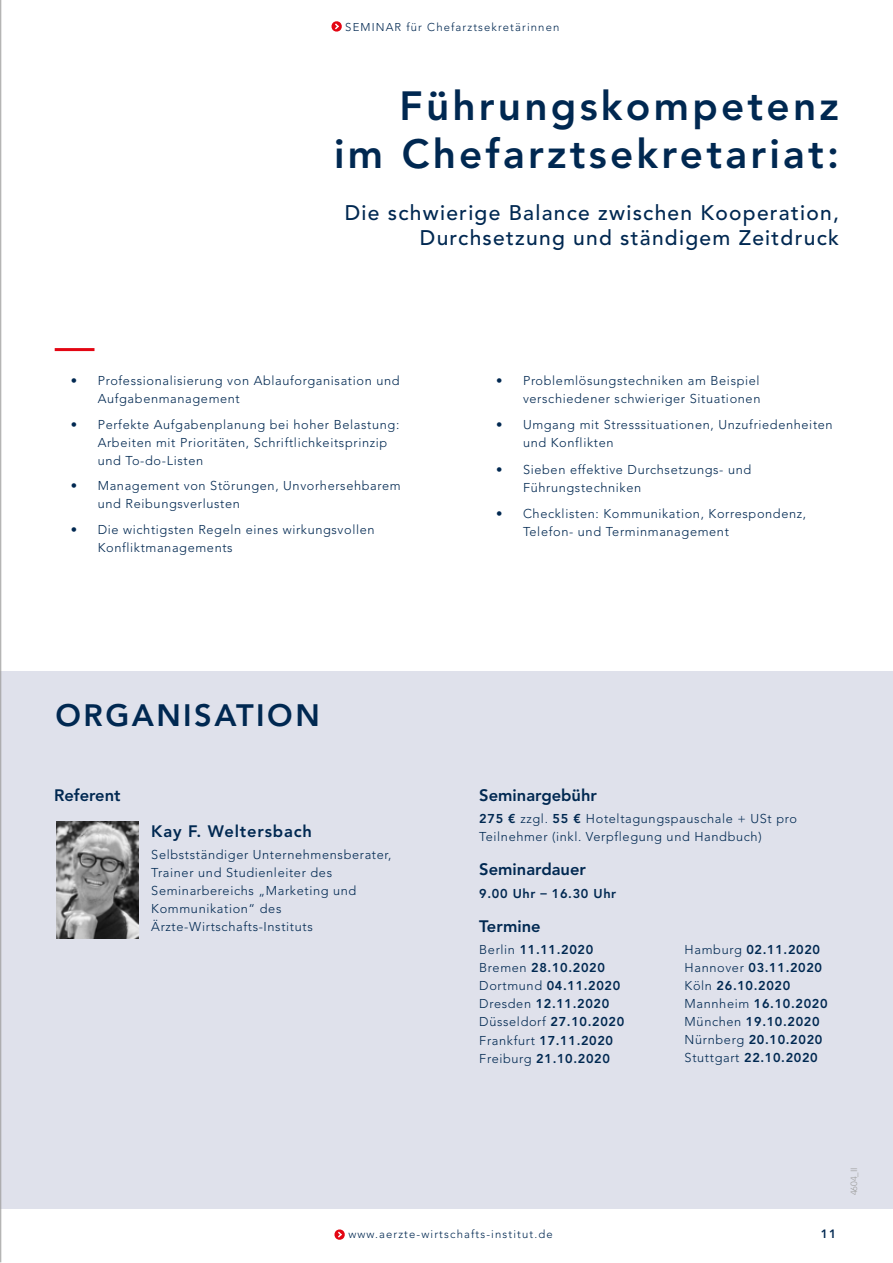
<style>
.page{position:relative;width:893px;height:1263px;background:#fff}
.page>*{position:absolute;margin:0;border:0;box-sizing:border-box;transform-origin:0 0}
.t1{font:800 40.5px/48px "Avenir LT Std";letter-spacing:.08em;color:#002851;text-align:right}
.t2{font:800 30.75px "Avenir LT Std";letter-spacing:.08em;color:#002851}
.t3{font:500 21px/25.2px "Avenir LT Std";letter-spacing:.06em;color:#002851;text-align:right}
.t4{font:800 16.5px "Avenir LT Std";color:#002851}
.t5{font:800 16.5px "Avenir LT Std";letter-spacing:.05em;color:#002851}
.t6{font:300 12.75px/18px "Avenir LT Std";letter-spacing:.05em;color:#002851}
.t7{font:800 12.75px/18px "Avenir LT Std";letter-spacing:.05em;color:#002851}
.t8{font:800 12px "Avenir LT Std";color:#002851}
.t9{font:300 11.25px "Avenir LT Std";letter-spacing:.1em;color:#002851}
.t10{font:300 9px "Avenir LT Std";color:#9d9d9c}
.s1{font-weight:800}
.s2{font-weight:300}
</style>
<div class="page">
<div style="left:1px;top:671px;width:892px;height:538px;background:#dfe1eb"></div>
<hr style="left:0;top:0;width:1px;height:1262px;background:#9d9d9c">
<img style="left:57px;top:821px;width:81px;height:117px">
<svg style="left:331px;top:21px;width:11px;height:11px"></svg>
<hr style="left:55px;top:348px;width:39px;height:3px;background:#e30613">
<svg style="left:334px;top:1229px;width:11px;height:11px"></svg>
<p class="t9" style="left:345px;top:20px;width:216px">SEMINAR für Chefarztsekretärinnen</p>
<h1 class="t1" style="left:334px;top:82px;width:506px">Führungskompetenz<br>im Chefarztsekretariat:</h1>
<h3 class="t3" style="left:345px;top:201px;width:496px">Die schwierige Balance zwischen Kooperation,<br>Durchsetzung und ständigem Zeitdruck</h3>
<p class="t6" style="left:98px;top:371px;width:303px;text-indent:-27px">• Professionalisierung von Ablauforganisation und<br>Aufgabenmanagement</p>
<p class="t6" style="left:98px;top:416px;width:303px;text-indent:-27px">• Perfekte Aufgabenplanung bei hoher Belastung:<br>Arbeiten mit Prioritäten, Schriftlichkeitsprinzip und To-do-Listen</p>
<p class="t6" style="left:98px;top:476px;width:305px;text-indent:-27px">• Management von Störungen, Unvorhersehbarem und Reibungsverlusten</p>
<p class="t6" style="left:98px;top:521px;width:278px;text-indent:-27px">• Die wichtigsten Regeln eines wirkungsvollen<br>Konfliktmanagements</p>
<p class="t6" style="left:496px;top:371px;width:266px;text-align:right">• Problemlösungstechniken am Beispiel verschiedener schwieriger Situationen</p>
<p class="t6" style="left:523px;top:416px;width:311px;text-indent:-27px">• Umgang mit Stresssituationen, Unzufriedenheiten und Konflikten</p>
<p class="t6" style="left:523px;top:460px;width:230px;text-indent:-27px">• Sieben effektive Durchsetzungs- und<br>Führungstechniken</p>
<p class="t6" style="left:523px;top:505px;width:285px;text-indent:-27px">• Checklisten: Kommunikation, Korrespondenz,<br>Telefon- und Terminmanagement</p>
<h2 class="t2" style="left:56px;top:697px;width:266px">ORGANISATION</h2>
<p class="t4" style="left:54px;top:785px;width:68px">Referent</p>
<p class="t5" style="left:151px;top:822px;width:162px">Kay F. Weltersbach</p>
<p class="t6" style="left:151px;top:846px;width:242px">Selbstständiger Unternehmensberater,<br>Trainer und Studienleiter des<br>Seminarbereichs „Marketing und<br>Kommunikation“ des<br>Ärzte-Wirtschafts-Instituts</p>
<p class="t4" style="left:479px;top:785px;width:119px">Seminargebühr</p>
<p class="t6" style="left:479px;top:809px;width:319px"><span class="s1">275 €</span> zzgl. <span class="s1">55 €</span> Hoteltagungspauschale + USt pro<br>Teilnehmer (inkl. Verpflegung und Handbuch)</p>
<p class="t4" style="left:479px;top:860px;width:108px">Seminardauer</p>
<p class="t7" style="left:479px;top:884px;width:138px">9.00 Uhr – 16.30 Uhr</p>
<p class="t4" style="left:479px;top:917px;width:63px">Termine</p>
<p class="t7" style="left:479px;top:941px;width:146px"><span class="s2">Berlin</span> 11.11.2020<br><span class="s2">Bremen</span> 28.10.2020<br><span class="s2">Dortmund</span> 04.11.2020<br><span class="s2">Dresden</span> 12.11.2020<br><span class="s2">Düsseldorf</span> 27.10.2020<br><span class="s2">Frankfurt</span> 17.11.2020<br><span class="s2">Freiburg</span> 21.10.2020</p>
<p class="t7" style="left:685px;top:941px;width:144px"><span class="s2">Hamburg</span> 02.11.2020<br><span class="s2">Hannover</span> 03.11.2020<br><span class="s2">Köln</span> 26.10.2020<br><span class="s2">Mannheim</span> 16.10.2020<br><span class="s2">München</span> 19.10.2020<br><span class="s2">Nürnberg</span> 20.10.2020<br><span class="s2">Stuttgart</span> 22.10.2020</p>
<p class="t9" style="left:348px;top:1227px;width:206px">www.aerzte-wirtschafts-institut.de</p>
<p class="t8" style="left:821px;top:1227px;width:17px">11</p>
<p class="t10" style="left:849px;top:1195px;width:29px;rotate:-90deg">4604_II</p>
</div>
